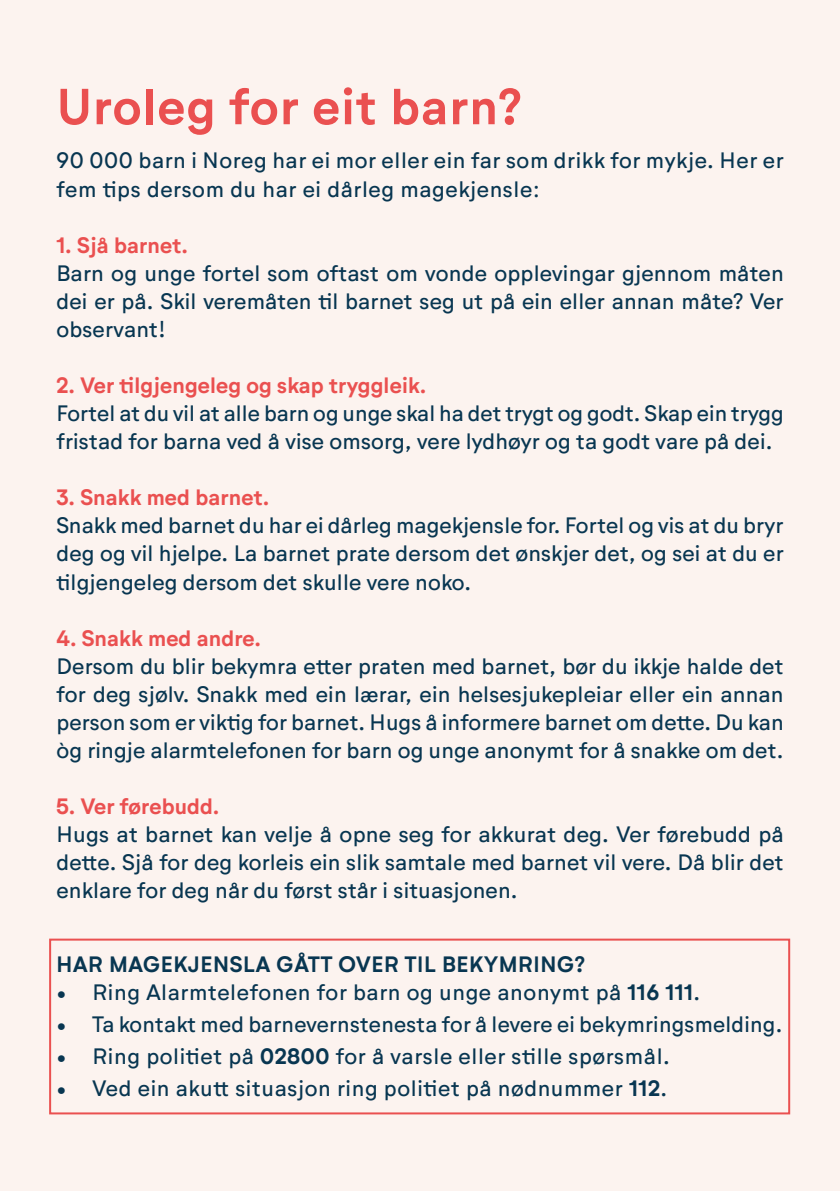
<style>
.page{position:relative;width:840px;height:1191px;background:#fff}
.page>*{position:absolute;margin:0;border:0;box-sizing:border-box;transform-origin:0 0}
.t1{font:600 50px "Neutrif Studio";color:#ea5050}
.t2{font:22px/28px "Neutrif Studio";letter-spacing:-.02em;color:#083651;text-align:justify}
.t3{font:22px/28px "Neutrif Studio";color:#083651}
.t4{font:600 22px "Neutrif Studio";letter-spacing:-.02em;color:#ea5050}
.t5{font:600 22px "Neutrif Studio";color:#083651}
.s1{font-weight:600}
</style>
<div class="page">
<div style="left:0;top:0;width:839px;height:1191px;background:#fcf3ef"></div>
<div style="left:49px;top:938px;width:740px;height:176px;border:2px solid #ea5050"></div>
<h1 class="t1" style="left:56px;top:76px;width:467px">Uroleg for eit barn?</h1>
<p class="t3" style="left:56px;top:147px;width:728px">90 000 barn i Noreg har ei mor eller ein far som drikk for mykje. Her er fem tips dersom du har ei dårleg magekjensle:</p>
<p class="t4" style="left:56px;top:231px;width:134px">1. Sjå barnet.</p>
<p class="t2" style="left:56px;top:259px;width:729px">Barn og unge fortel som oftast om vonde opplevingar gjennom måten dei er på. Skil veremåten til barnet seg ut på ein eller annan måte? Ver observant!</p>
<p class="t4" style="left:56px;top:372px;width:372px">2. Ver tilgjengeleg og skap tryggleik.</p>
<p class="t2" style="left:56px;top:399px;width:728px">Fortel at du vil at alle barn og unge skal ha det trygt og godt. Skap ein trygg fristad for barna ved å vise omsorg, vere lydhøyr og ta godt vare på dei.</p>
<p class="t4" style="left:56px;top:484px;width:215px">3. Snakk med barnet.</p>
<p class="t2" style="left:56px;top:512px;width:728px">Snakk med barnet du har ei dårleg magekjensle for. Fortel og vis at du bryr deg og vil hjelpe. La barnet prate dersom det ønskjer det, og sei at du er tilgjengeleg dersom det skulle vere noko.</p>
<p class="t4" style="left:56px;top:624px;width:207px">4. Snakk med andre.</p>
<p class="t2" style="left:56px;top:652px;width:728px">Dersom du blir bekymra etter praten med barnet, bør du ikkje halde det for deg sjølv. Snakk med ein lærar, ein helsesjukepleiar eller ein annan person som er viktig for barnet. Hugs å informere barnet om dette. Du kan òg ringje alarmtelefonen for barn og unge anonymt for å snakke om det.</p>
<p class="t4" style="left:56px;top:793px;width:165px">5. Ver førebudd.</p>
<p class="t2" style="left:56px;top:820px;width:729px">Hugs at barnet kan velje å opne seg for akkurat deg. Ver førebudd på dette. Sjå for deg korleis ein slik samtale med barnet vil vere. Då blir det enklare for deg når du først står i situasjonen.</p>
<p class="t5" style="left:56px;top:950px;width:530px">HAR MAGEKJENSLA GÅTT OVER TIL BEKYMRING?</p>
<p class="t3" style="left:56px;top:978px;width:645px">• Ring Alarmtelefonen for barn og unge anonymt på <span class="s1">116 111</span>.</p>
<p class="t2" style="left:56px;top:1010px;width:727px">• Ta kontakt med barnevernstenesta for å levere ei bekymringsmelding.</p>
<p class="t3" style="left:56px;top:1042px;width:615px">• Ring politiet på <span class="s1">02800</span> for å varsle eller stille spørsmål.</p>
<p class="t3" style="left:56px;top:1074px;width:612px">• Ved ein akutt situasjon ring politiet på nødnummer <span class="s1">112</span>.</p>
</div>
